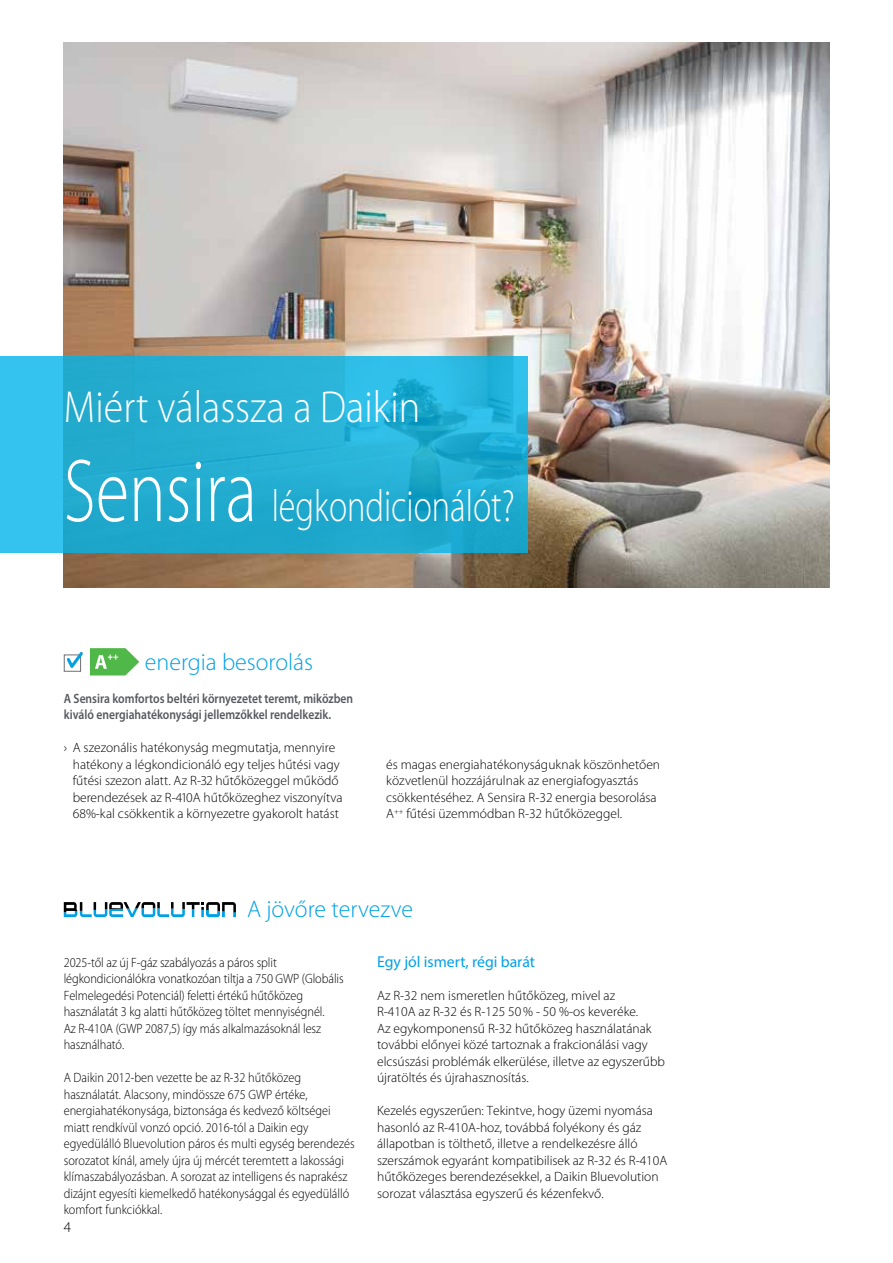
<style>
.page{position:relative;width:893px;height:1263px;background:#fff}
.page>*{position:absolute;margin:0;border:0;box-sizing:border-box;transform-origin:0 0}
.t1{font:300 45px/99px "Myriad Pro";color:#fff;scale:.89 1}
.t2{font:300 24px "Myriad Pro";color:#00a1e4}
.t3{font:15.75px "Myriad Pro";color:#00a1e4}
.t4{font:300 15px "Myriad Pro";color:#000}
.t5{font:300 13.5px/16.5px "Myriad Pro";color:#000}
.t6{font:300 13.5px/16.5px "Myriad Pro";color:#000;scale:.91 1}
.t7{font:600 13.5px/16.5px "Myriad Pro";color:#56585e;scale:.86 1}
.s1{font-size:90px}
</style>
<div class="page">
<img style="left:64px;top:43px;width:765px;height:544px">
<svg style="left:0;top:356px;width:527px;height:197px;background:#24b0d5"></svg>
<svg style="left:64px;top:648px;width:75px;height:27px"></svg>
<svg style="left:64px;top:902px;width:172px;height:15px"></svg>
<h1 class="t1" style="left:64px;top:358px;width:508px">Miért válassza a Daikin<br><span class="s1">Sensira</span> légkondicionálót?</h1>
<h2 class="t2" style="left:145px;top:648px;width:170px">energia besorolás</h2>
<p class="t7" style="left:64px;top:689px;width:338px">A Sensira komfortos beltéri környezetet teremt, miközben kiváló energiahatékonysági jellemzőkkel rendelkezik.</p>
<p class="t5" style="left:73px;top:739px;width:271px;text-indent:-9px">› A szezonális hatékonyság megmutatja, mennyire hatékony a légkondicionáló egy teljes hűtési vagy fűtési szezon alatt. Az R-32 hűtőközeggel működő berendezések az R-410A hűtőközeghez viszonyítva 68%-kal csökkentik a környezetre gyakorolt hatást</p>
<p class="t5" style="left:386px;top:756px;width:276px">és magas energiahatékonyságuknak köszönhetően közvetlenül hozzájárulnak az energiafogyasztás csökkentéséhez. A Sensira R-32 energia besorolása A<sup>++</sup> fűtési üzemmódban R-32 hűtőközeggel.</p>
<h2 class="t2" style="left:247px;top:896px;width:168px">A jövőre tervezve</h2>
<p class="t6" style="left:64px;top:954px;width:309px">2025-től az új F-gáz szabályozás a páros split légkondicionálókra vonatkozóan tiltja a 750 GWP (Globális Felmelegedési Potenciál) feletti értékű hűtőközeg használatát 3 kg alatti hűtőközeg töltet mennyiségnél.<br>Az R-410A (GWP 2087,5) így más alkalmazásoknál lesz használható.</p>
<p class="t6" style="left:64px;top:1069px;width:321px">A Daikin 2012-ben vezette be az R-32 hűtőközeg használatát. Alacsony, mindössze 675 GWP értéke, energiahatékonysága, biztonsága és kedvező költségei miatt rendkívül vonzó opció. 2016-tól a Daikin egy egyedülálló Bluevolution páros és multi egység berendezés sorozatot kínál, amely újra új mércét teremtett a lakossági klímaszabályozásban. A sorozat az intelligens és naprakész dizájnt egyesíti kiemelkedő hatékonysággal és egyedülálló komfort funkciókkal.</p>
<p class="t4" style="left:64px;top:1219px;width:9px">4</p>
<p class="t3" style="left:377px;top:952px;width:159px">Egy jól ismert, régi barát</p>
<p class="t5" style="left:377px;top:987px;width:289px">Az R-32 nem ismeretlen hűtőközeg, mivel az<br>R-410A az R-32 és R-125 50% - 50 %-os keveréke.<br>Az egykomponensű R-32 hűtőközeg használatának további előnyei közé tartoznak a frakcionálási vagy elcsúszási problémák elkerülése, illetve az egyszerűbb újratöltés és újrahasznosítás.</p>
<p class="t5" style="left:377px;top:1102px;width:292px">Kezelés egyszerűen: Tekintve, hogy üzemi nyomása hasonló az R-410A-hoz, továbbá folyékony és gáz állapotban is tölthető, illetve a rendelkezésre álló szerszámok egyaránt kompatibilisek az R-32 és R-410A hűtőközeges berendezésekkel, a Daikin Bluevolution sorozat választása egyszerű és kézenfekvő.</p>
</div>
